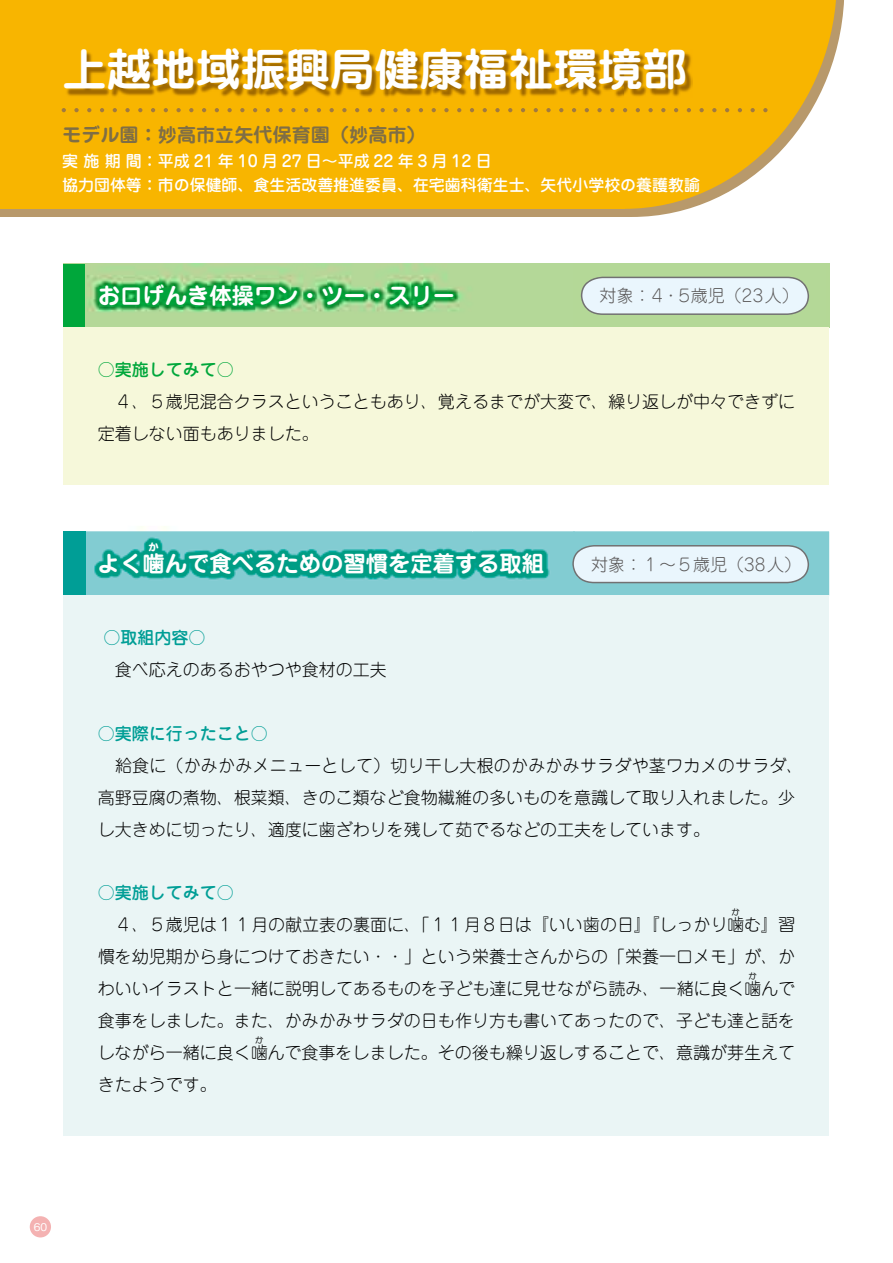
<style>
.page{position:relative;width:893px;height:1263px;background:#fff}
.page>*{position:absolute;margin:0;border:0;box-sizing:border-box;transform-origin:0 0}
.t1{font:700 44.7px "Jun 501 Pro";color:#fff}
.t2{font:700 22.35px "Jun 501 Pro";color:#fff}
.t3{font:700 19.2px "Jun 501 Pro";color:#7f6e45}
.t4{font:300 16.95px/32px "Jun 101 Pro";color:#000}
.t5{font:300 16.95px "Jun 101 Pro";color:#595757}
.t6{font:500 16.95px "Jun 34 Pro";color:#009e96}
.t7{font:500 16.95px "Jun 34 Pro";color:#00a73b}
.t8{font:500 15.9px/23.4px "Jun 34 Pro";color:#fff}
.t9{font:11.1px "DF Maru Gothic Std W9";color:#fff}
.t10{font:500 10.65px "Gothic BBB Pro";color:#fff}
.t11{font:8.55px "DF Maru Gothic Std W5";color:#000}
</style>
<div class="page">
<div style="left:30px;top:1216px;width:21px;height:21px;background:#f4b2b2;border-radius:50%"></div>
<div style="left:0;top:0;width:632px;height:217px;background:#b8996b"></div>
<svg style="left:632px;top:0;width:212px;height:217px"></svg>
<div style="left:0;top:0;width:624px;height:209px;background:#f8b500"></div>
<svg style="left:62px;top:0;width:775px;height:209px"></svg>
<img style="left:65px;top:49px;width:628px;height:49px">
<img style="left:85px;top:531px;width:744px;height:64px">
<img style="left:64px;top:531px;width:21px;height:64px">
<img style="left:85px;top:264px;width:744px;height:63px">
<div style="left:64px;top:264px;width:21px;height:63px;background:#00a73b"></div>
<div style="left:64px;top:595px;width:765px;height:541px;background:#eaf5f5"></div>
<div style="left:64px;top:327px;width:765px;height:158px;background:#f6f8da"></div>
<svg style="left:581px;top:277px;width:228px;height:38px;background:#deeaee"></svg>
<svg style="left:572px;top:545px;width:237px;height:38px;background:#dce9f0"></svg>
<h1 class="t1" style="left:62px;top:34px;width:627px">上越地域振興局健康福祉環境部</h1>
<p class="t3" style="left:62px;top:120px;width:365px">モデル園：妙高市立矢代保育園（妙高市）</p>
<p class="t8" style="left:62px;top:148px;width:639px">実 施 期 間：平成21年10月27日～平成22年3月12日<br>協力団体等：市の保健師、食生活改善推進委員、在宅歯科衛生士、矢代小学校の養護教諭</p>
<h2 class="t2" style="left:98px;top:278px;width:359px">お口げんき体操ワン・ツー・スリー</h2>
<p class="t5" style="left:600px;top:282px;width:201px">対象：４・５歳児（23人）</p>
<p class="t7" style="left:98px;top:356px;width:138px">○実施してみて○</p>
<p class="t4" style="left:98px;top:384px;width:699px">　４、５歳児混合クラスということもあり、覚えるまでが大変で、繰り返しが中々できずに定着しない面もありました。</p>
<p class="t9" style="left:148px;top:541px;width:13px">か</p>
<h2 class="t2" style="left:98px;top:546px;width:448px">よく噛んで食べるための習慣を定着する取組</h2>
<p class="t6" style="left:103px;top:624px;width:104px">○取組内容○</p>
<p class="t4" style="left:98px;top:652px;width:291px">　食べ応えのあるおやつや食材の工夫</p>
<p class="t5" style="left:591px;top:551px;width:212px">対象：１～５歳児（38人）</p>
<p class="t6" style="left:98px;top:720px;width:172px">○実際に行ったこと○</p>
<p class="t4" style="left:98px;top:747px;width:707px">　給食に（かみかみメニューとして）切り干し大根のかみかみサラダや茎ワカメのサラダ、高野豆腐の煮物、根菜類、きのこ類など食物繊維の多いものを意識して取り入れました。少し大きめに切ったり、適度に歯ざわりを残して茹でるなどの工夫をしています。</p>
<p class="t6" style="left:98px;top:880px;width:138px">○実施してみて○</p>
<p class="t4" style="left:98px;top:907px;width:699px">　４、５歳児は１１月の献立表の裏面に、「１１月８日は『いい歯の日』『しっかり噛む』習</p>
<p class="t11" style="left:732px;top:907px;width:10px">か</p>
<p class="t4" style="left:98px;top:939px;width:699px">慣を幼児期から身につけておきたい・・」という栄養士さんからの「栄養一口メモ」が、かわいいイラストと一緒に説明してあるものを子ども達に見せながら読み、一緒に良く噛んで</p>
<p class="t11" style="left:749px;top:971px;width:10px">か</p>
<p class="t4" style="left:98px;top:1003px;width:699px">食事をしました。また、かみかみサラダの日も作り方も書いてあったので、子ども達と話をしながら一緒に良く噛んで食事をしました。その後も繰り返しすることで、意識が芽生えて</p>
<p class="t11" style="left:255px;top:1035px;width:10px">か</p>
<p class="t4" style="left:98px;top:1066px;width:121px">きたようです。</p>
<p class="t10" style="left:34px;top:1218px;width:15px">60</p>
</div>
